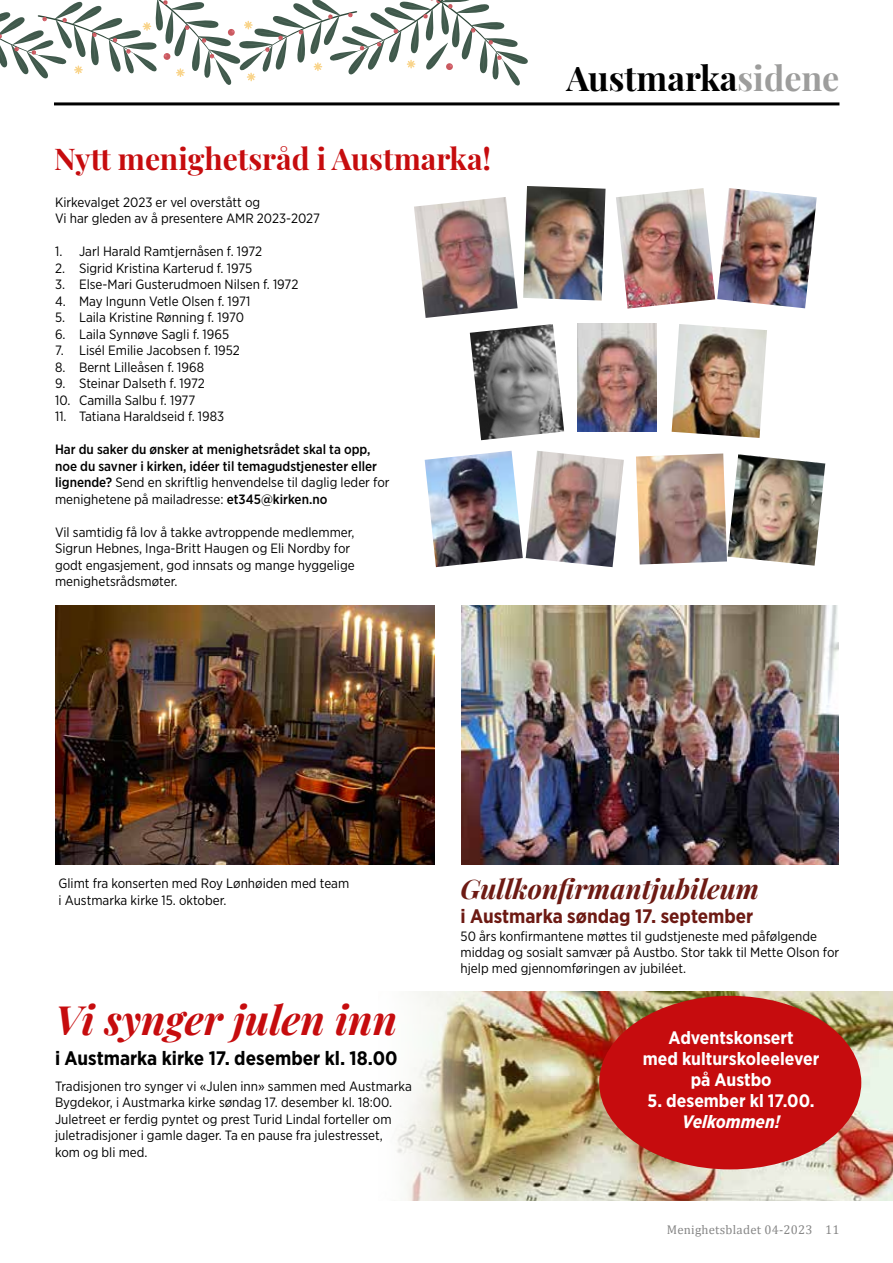
<style>
.page{position:relative;width:893px;height:1263px;background:#fff}
.page>*{position:absolute;margin:0;border:0;box-sizing:border-box;transform-origin:0 0}
.t1{font:italic 700 40.5px "Playfair Display";color:#c60c0e}
.t2{font:700 34.05px "Playfair Display";color:#000}
.t3{font:700 30px "Playfair Display";color:#c60c0e}
.t4{font:italic 700 27px "Playfair Display";color:#6d1a13}
.t5{font:700 19.5px "Gotham Narrow";color:#000}
.t6{font:700 19.5px "Gotham Narrow";color:#6d1a13}
.t7{font:700 18px/21px "Gotham Narrow";color:#fff;text-align:center}
.t8{font:italic 700 18px "Gotham Narrow";color:#fff}
.t9{font:13.5px/16.5px "Gotham Narrow";color:#000}
.t10{font:500 13.5px/16.5px "Gotham Narrow";color:#000}
.t11{font:12.75px "Cambria";letter-spacing:.02em;color:#878787}
.s1{font-weight:400}
.s2{color:#9d9d9c}
</style>
<div class="page">
<hr style="left:54px;top:102px;width:785px;height:3px;background:#000">
<img style="left:461px;top:606px;width:377px;height:259px">
<img style="left:396px;top:991px;width:497px;height:209px">
<img style="left:523px;top:186px;width:83px;height:115px">
<img style="left:616px;top:188px;width:99px;height:121px">
<img style="left:414px;top:197px;width:104px;height:121px">
<img style="left:717px;top:188px;width:100px;height:120px">
<img style="left:578px;top:324px;width:78px;height:108px">
<img style="left:470px;top:324px;width:94px;height:116px">
<img style="left:727px;top:454px;width:98px;height:112px">
<img style="left:672px;top:324px;width:95px;height:114px">
<img style="left:636px;top:453px;width:91px;height:111px">
<img style="left:425px;top:451px;width:98px;height:116px">
<img style="left:526px;top:451px;width:98px;height:116px">
<img style="left:55px;top:606px;width:379px;height:259px">
<div style="left:599px;top:996px;width:262px;height:173px;background:#c60c0e;border-radius:50%"></div>
<svg style="left:0;top:0;width:528px;height:86px"></svg>
<h3 class="t3" style="left:54px;top:135px;width:439px">Nytt menighetsråd i Austmarka!</h3>
<p class="t9" style="left:55px;top:194px;width:266px">Kirkevalget 2023 er vel overstått og<br>Vi har gleden av å presentere AMR 2023-2027</p>
<p class="t9" style="left:55px;top:243px;width:209px">1. Jarl Harald Ramtjernåsen f. 1972</p>
<p class="t9" style="left:55px;top:260px;width:199px">2. Sigrid Kristina Karterud f. 1975</p>
<p class="t9" style="left:55px;top:276px;width:245px">3. Else-Mari Gusterudmoen Nilsen f. 1972</p>
<p class="t9" style="left:55px;top:293px;width:197px">4. May Ingunn Vetle Olsen f. 1971</p>
<p class="t9" style="left:55px;top:309px;width:190px">5. Laila Kristine Rønning f. 1970</p>
<p class="t9" style="left:55px;top:326px;width:176px">6. Laila Synnøve Sagli f. 1965</p>
<p class="t9" style="left:55px;top:342px;width:186px">7. Lisél Emilie Jacobsen f. 1952</p>
<p class="t9" style="left:55px;top:359px;width:151px">8. Bernt Lilleåsen f. 1968</p>
<p class="t9" style="left:55px;top:375px;width:151px">9. Steinar Dalseth f. 1972</p>
<p class="t9" style="left:55px;top:392px;width:142px">10. Camilla Salbu f. 1977</p>
<p class="t9" style="left:55px;top:408px;width:171px">11. Tatiana Haraldseid f. 1983</p>
<p class="t10" style="left:55px;top:441px;width:336px">Har du saker du ønsker at menighetsrådet skal ta opp, noe du savner i kirken, idéer til temagudstjenester eller lignende? <span class="s1">Send en skriftlig henvendelse til daglig leder for menighetene på mailadresse:</span> et345@kirken.no</p>
<p class="t9" style="left:55px;top:524px;width:301px">Vil samtidig få lov å takke avtroppende medlemmer, Sigrun Hebnes, Inga-Britt Haugen og Eli Nordby for godt engasjement, god innsats og mange hyggelige menighetsrådsmøter.</p>
<h2 class="t2" style="left:566px;top:51px;width:275px">Austmarka<span class="s2">sidene</span></h2>
<p class="t9" style="left:58px;top:875px;width:292px">Glimt fra konserten med Roy Lønhøiden med team i Austmarka kirke 15. oktober.</p>
<h1 class="t1" style="left:55px;top:987px;width:343px">Vi synger julen inn</h1>
<h3 class="t5" style="left:55px;top:1046px;width:344px">i Austmarka kirke 17. desember kl. 18.00</h3>
<p class="t9" style="left:55px;top:1077px;width:358px">Tradisjonen tro synger vi «Julen inn» sammen med Austmarka Bygdekor, i Austmarka kirke søndag 17. desember kl. 18:00.<br>Juletreet er ferdig pyntet og prest Turid Lindal forteller om juletradisjoner i gamle dager. Ta en pause fra julestresset,<br>kom og bli med.</p>
<h3 class="t4" style="left:461px;top:867px;width:300px">Gullkonfirmantjubileum</h3>
<h3 class="t6" style="left:461px;top:903px;width:294px">i Austmarka søndag 17. september</h3>
<p class="t9" style="left:461px;top:928px;width:380px;line-height:16px">50 års konfirmantene møttes til gudstjeneste med påfølgende middag og sosialt samvær på Austbo. Stor takk til Mette Olson for hjelp med gjennomføringen av jubiléet.</p>
<h3 class="t7" style="left:643px;top:1027px;width:178px">Adventskonsert<br>med kulturskoleelever på Austbo</h3>
<h3 class="t7" style="left:648px;top:1090px;width:169px">5. desember kl 17.00.</h3>
<h3 class="t8" style="left:682px;top:1110px;width:100px">Velkommen!</h3>
<p class="t11" style="left:667px;top:1222px;width:174px">Menighetsbladet 04-2023 11</p>
</div>
